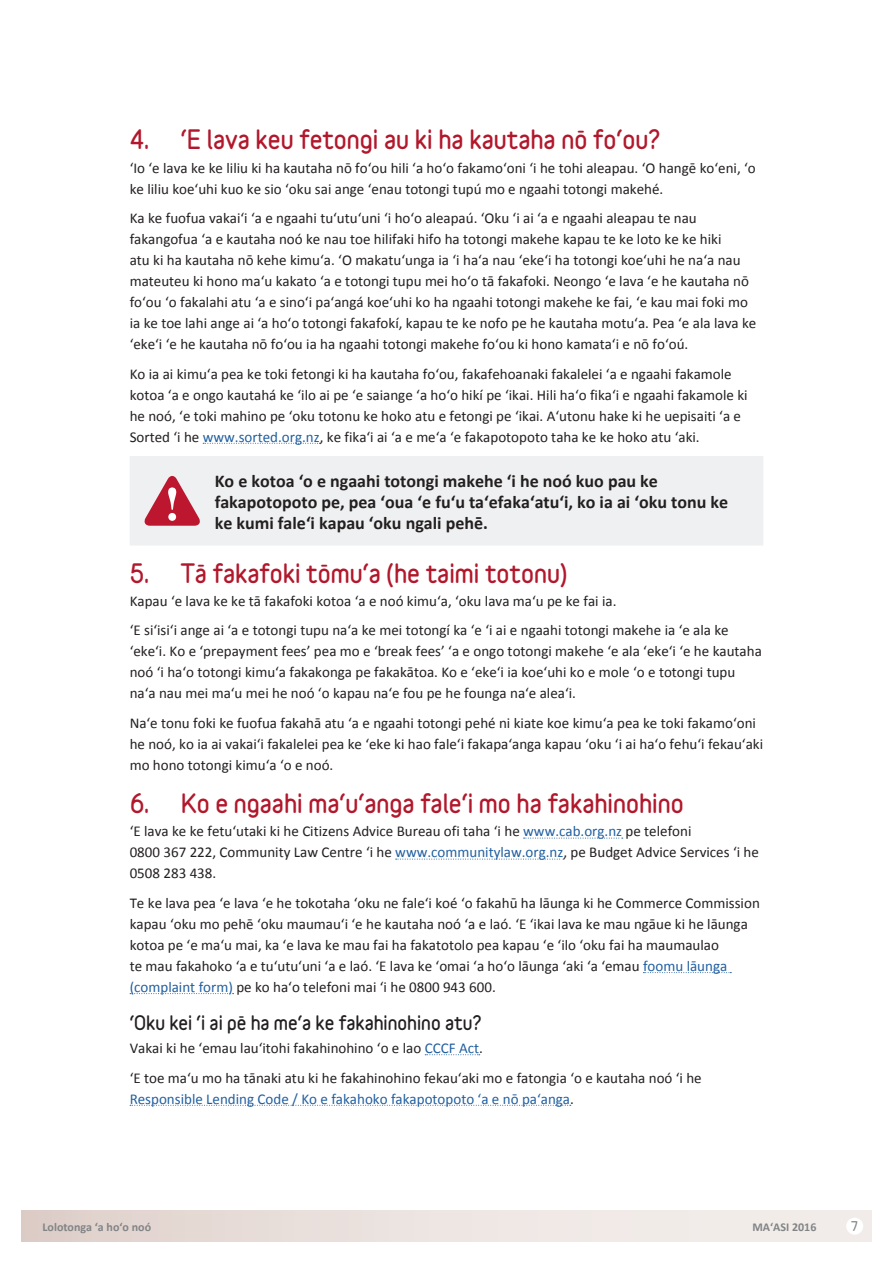
<style>
.page{position:relative;width:893px;height:1263px;background:#fff}
.page>*{position:absolute;margin:0;border:0;box-sizing:border-box;transform-origin:0 0}
.t1{font:900 24px "Variable Macron";color:#b2182c}
.t2{font:700 18px/21px "Calibri";color:#231f20}
.t3{font:900 18px "Variable Macron";color:#231f20}
.t4{font:15px/21px "Calibri";color:#231f20}
.t5{font:15px "Calibri";color:#215fa0}
.t6{font:700 12px "Calibri";color:#818486}
.t7{font:900 12px "Variable";color:#818486}
.s1{color:#215fa0}
.s2{color:#231f20}
</style>
<div class="page">
<svg style="left:21px;top:1211px;width:851px;height:31px;background:#ebe2de"></svg>
<div style="left:846px;top:1218px;width:17px;height:17px;background:#fff;border-radius:50%"></div>
<svg style="left:203px;top:443px;width:117px;height:1px"></svg>
<svg style="left:524px;top:838px;width:99px;height:1px"></svg>
<svg style="left:396px;top:859px;width:168px;height:1px"></svg>
<svg style="left:643px;top:972px;width:88px;height:1px"></svg>
<svg style="left:130px;top:993px;width:104px;height:1px"></svg>
<svg style="left:425px;top:1054px;width:55px;height:1px"></svg>
<svg style="left:130px;top:1105px;width:441px;height:1px"></svg>
<div style="left:130px;top:456px;width:633px;height:89px;background:#eff0f1"></div>
<svg style="left:143px;top:475px;width:58px;height:51px"></svg>
<h1 class="t1" style="left:130px;top:124px;width:533px">4. ‘E lava keu fetongi au ki ha kautaha nō fo‘ou?</h1>
<p class="t4" style="left:130px;top:157px;width:628px">‘Io ‘e lava ke ke liliu ki ha kautaha nō fo‘ou hili ‘a ho‘o fakamo‘oni ‘i he tohi aleapau. ‘O hangē ko‘eni, ‘o ke liliu koe‘uhi kuo ke sio ‘oku sai ange ‘enau totongi tupú mo e ngaahi totongi makehé.</p>
<p class="t4" style="left:130px;top:208px;width:628px">Ka ke fuofua vakai‘i ‘a e ngaahi tu‘utu‘uni ‘i ho‘o aleapaú. ‘Oku ‘i ai ‘a e ngaahi aleapau te nau fakangofua ‘a e kautaha noó ke nau toe hilifaki hifo ha totongi makehe kapau te ke loto ke ke hiki<br>atu ki ha kautaha nō kehe kimu‘a. ‘O makatu‘unga ia ‘i ha‘a nau ‘eke‘i ha totongi koe‘uhi he na‘a nau mateuteu ki hono ma‘u kakato ‘a e totongi tupu mei ho‘o tā fakafoki. Neongo ‘e lava ‘e he kautaha nō fo‘ou ‘o fakalahi atu ‘a e sino‘i pa‘angá koe‘uhi ko ha ngaahi totongi makehe ke fai, ‘e kau mai foki mo ia ke toe lahi ange ai ‘a ho‘o totongi fakafokí, kapau te ke nofo pe he kautaha motu‘a. Pea ‘e ala lava ke ‘eke‘i ‘e he kautaha nō fo‘ou ia ha ngaahi totongi makehe fo‘ou ki hono kamata‘i e nō fo‘oú.</p>
<p class="t4" style="left:130px;top:363px;width:620px">Ko ia ai kimu‘a pea ke toki fetongi ki ha kautaha fo‘ou, fakafehoanaki fakalelei ‘a e ngaahi fakamole kotoa ‘a e ongo kautahá ke ‘ilo ai pe ‘e saiange ‘a ho‘o hikí pe ‘ikai. Hili ha‘o fika‘i e ngaahi fakamole ki he noó, ‘e toki mahino pe ‘oku totonu ke hoko atu e fetongi pe ‘ikai. A‘utonu hake ki he uepisaiti ‘a e Sorted ‘i he <span class="s1">www.sorted.org.nz</span>, ke fika‘i ai ‘a e me‘a ‘e fakapotopoto taha ke ke hoko atu ‘aki.</p>
<p class="t2" style="left:215px;top:470px;width:515px">Ko e kotoa ‘o e ngaahi totongi makehe ‘i he noó kuo pau ke fakapotopoto pe, pea ‘oua ‘e fu‘u ta‘efaka‘atu‘i, ko ia ai ‘oku tonu ke ke kumi fale‘i kapau ‘oku ngali pehē.</p>
<h1 class="t1" style="left:130px;top:557px;width:439px">5. Tā fakafoki tōmu‘a (he taimi totonu)</h1>
<p class="t4" style="left:130px;top:586px;width:601px;line-height:29.5px">Kapau ‘e lava ke ke tā fakafoki kotoa ‘a e noó kimu‘a, ‘oku lava ma‘u pe ke fai ia.<br>‘E si‘isi‘i ange ai ‘a e totongi tupu na‘a ke mei totongí ka ‘e ‘i ai e ngaahi totongi makehe ia ‘e ala ke</p>
<p class="t4" style="left:130px;top:641px;width:634px">‘eke‘i. Ko e ‘prepayment fees’ pea mo e ‘break fees’ ‘a e ongo totongi makehe ‘e ala ‘eke‘i ‘e he kautaha noó ‘i ha‘o totongi kimu‘a fakakonga pe fakakātoa. Ko e ‘eke‘i ia koe‘uhi ko e mole ‘o e totongi tupu na‘a nau mei ma‘u mei he noó ‘o kapau na‘e fou pe he founga na‘e alea‘i.</p>
<p class="t4" style="left:130px;top:712px;width:635px">Na‘e tonu foki ke fuofua fakahā atu ‘a e ngaahi totongi pehé ni kiate koe kimu‘a pea ke toki fakamo‘oni he noó, ko ia ai vakai‘i fakalelei pea ke ‘eke ki hao fale‘i fakapa‘anga kapau ‘oku ‘i ai ha‘o fehu‘i fekau‘aki mo hono totongi kimu‘a ‘o e noó.</p>
<h1 class="t1" style="left:130px;top:788px;width:555px">6. Ko e ngaahi ma‘u‘anga fale‘i mo ha fakahinohino</h1>
<p class="t4" style="left:130px;top:821px;width:631px">‘E lava ke ke fetu‘utaki ki he Citizens Advice Bureau ofi taha ‘i he <span class="s1">www.cab.org.nz</span> pe telefoni<br>0800 367 222, Community Law Centre ‘i he <span class="s1">www.communitylaw.org.nz</span>, pe Budget Advice Services ‘i he<br>0508 283 438.</p>
<p class="t4" style="left:130px;top:892px;width:632px">Te ke lava pea ‘e lava ‘e he tokotaha ‘oku ne fale‘i koé ‘o fakahū ha lāunga ki he Commerce Commission kapau ‘oku mo pehē ‘oku maumau‘i ‘e he kautaha noó ‘a e laó. ‘E ‘ikai lava ke mau ngāue ki he lāunga kotoa pe ‘e ma‘u mai, ka ‘e lava ke mau fai ha fakatotolo pea kapau ‘e ‘ilo ‘oku fai ha maumaulao<br>te mau fakahoko ‘a e tu‘utu‘uni ‘a e laó. ‘E lava ke ‘omai ‘a ho‘o lāunga ‘aki ‘a ‘emau <span class="s1">foomu lāunga (complaint form)</span> pe ko ha‘o telefoni mai ‘i he 0800 943 600.</p>
<p class="t3" style="left:130px;top:1011px;width:354px">‘Oku kei ‘i ai pē ha me‘a ke fakahinohino atu?</p>
<p class="t4" style="left:130px;top:1033px;width:574px;line-height:29.5px">Vakai ki he ‘emau lau‘itohi fakahinohino ‘o e lao <span class="s1">CCCF Act</span>.<br>‘E toe ma‘u mo ha tānaki atu ki he fakahinohino fekau‘aki mo e fatongia ‘o e kautaha noó ‘i he</p>
<p class="t5" style="left:130px;top:1089px;width:446px">Responsible Lending Code / Ko e fakahoko fakapotopoto ‘a e nō pa‘anga<span class="s2">.</span></p>
<p class="t6" style="left:43px;top:1219px;width:110px">Lolotonga ‘a ho‘o noó</p>
<p class="t6" style="left:752px;top:1219px;width:66px">MA‘ASI 2016</p>
<p class="t7" style="left:851px;top:1218px;width:9px">7</p>
</div>
